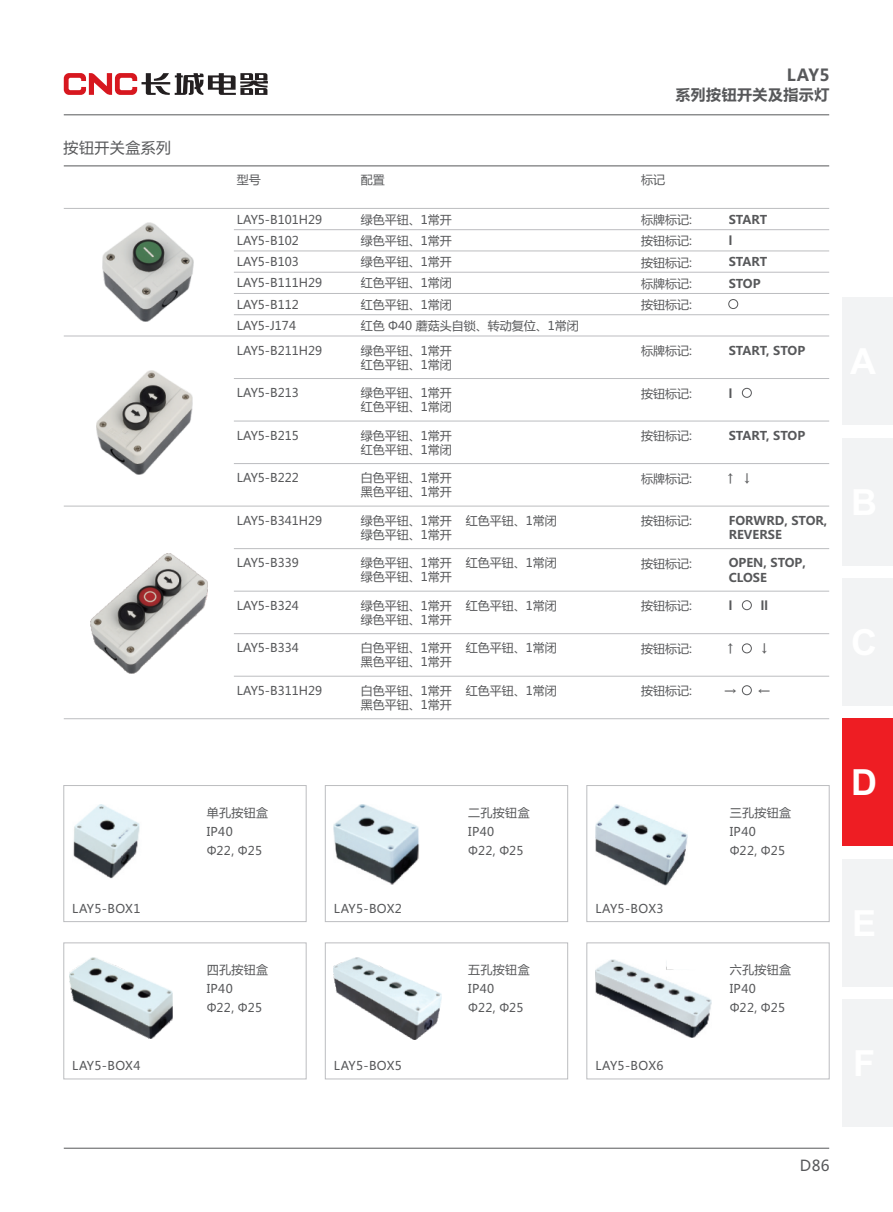
<style>
.page{position:relative;width:893px;height:1212px;background:#fff}
.page>*{position:absolute;margin:0;border:0;box-sizing:border-box;transform-origin:0 0}
.t1{font:700 36px "Arial";color:#fff}
.t2{font:700 16.5px "Microsoft Ya Hei";color:#57585a}
.t3{font:15px "Microsoft Ya Hei";letter-spacing:.03em;color:#57585a}
.t4{font:700 15px "Microsoft Ya Hei";letter-spacing:.03em;color:#57585a}
.t5{font:12px/21.3px "Microsoft Ya Hei";color:#57585a}
.t6{font:12px/19px "Microsoft Ya Hei";letter-spacing:.03em;color:#57585a}
.t7{font:700 12px/14.2px "Microsoft Ya Hei";color:#57585a}
</style>
<div class="page">
<hr style="left:64px;top:114px;width:765px;height:1px;background:#57585a">
<hr style="left:64px;top:1148px;width:765px;height:1px;background:#57585a">
<svg style="left:64px;top:73px;width:204px;height:22px"></svg>
<hr style="left:64px;top:208px;width:765px;height:1px;background:#bcbdc0">
<hr style="left:234px;top:229px;width:595px;height:1px;background:#bcbdc0">
<hr style="left:234px;top:251px;width:595px;height:1px;background:#bcbdc0">
<hr style="left:234px;top:272px;width:595px;height:1px;background:#bcbdc0">
<hr style="left:234px;top:293px;width:595px;height:1px;background:#bcbdc0">
<hr style="left:234px;top:314px;width:595px;height:1px;background:#bcbdc0">
<hr style="left:64px;top:336px;width:765px;height:1px;background:#bcbdc0">
<hr style="left:234px;top:378px;width:595px;height:1px;background:#bcbdc0">
<hr style="left:234px;top:421px;width:595px;height:1px;background:#bcbdc0">
<hr style="left:234px;top:463px;width:595px;height:1px;background:#bcbdc0">
<hr style="left:64px;top:506px;width:765px;height:1px;background:#bcbdc0">
<hr style="left:234px;top:548px;width:595px;height:1px;background:#bcbdc0">
<hr style="left:234px;top:591px;width:595px;height:1px;background:#bcbdc0">
<hr style="left:234px;top:633px;width:595px;height:1px;background:#bcbdc0">
<hr style="left:234px;top:676px;width:595px;height:1px;background:#bcbdc0">
<hr style="left:64px;top:718px;width:765px;height:1px;background:#bcbdc0">
<hr style="left:64px;top:165px;width:765px;height:1px;background:#57585a">
<img style="left:102px;top:223px;width:91px;height:99px">
<img style="left:97px;top:371px;width:95px;height:103px">
<img style="left:90px;top:553px;width:118px;height:121px">
<img style="left:70px;top:958px;width:103px;height:81px">
<img style="left:334px;top:957px;width:108px;height:82px">
<div style="left:63px;top:785px;width:243px;height:137px;border:1px solid #bcbdc0"></div>
<div style="left:325px;top:785px;width:243px;height:137px;border:1px solid #bcbdc0"></div>
<img style="left:334px;top:805px;width:85px;height:79px">
<img style="left:73px;top:805px;width:67px;height:74px">
<div style="left:63px;top:942px;width:243px;height:137px;border:1px solid #bcbdc0"></div>
<div style="left:325px;top:942px;width:243px;height:137px;border:1px solid #bcbdc0"></div>
<div style="left:728px;top:299px;width:10px;height:10px;border:1px solid #57585a;border-radius:50%"></div>
<div style="left:742px;top:388px;width:10px;height:10px;border:1px solid #57585a;border-radius:50%"></div>
<div style="left:742px;top:600px;width:10px;height:10px;border:1px solid #57585a;border-radius:50%"></div>
<div style="left:742px;top:643px;width:10px;height:10px;border:1px solid #57585a;border-radius:50%"></div>
<div style="left:742px;top:685px;width:10px;height:10px;border:1px solid #57585a;border-radius:50%"></div>
<img style="left:595px;top:959px;width:116px;height:79px">
<div style="left:586px;top:785px;width:243px;height:137px;border:1px solid #bcbdc0"></div>
<img style="left:595px;top:805px;width:92px;height:80px">
<div style="left:586px;top:942px;width:243px;height:137px;border:1px solid #bcbdc0"></div>
<div style="left:842px;top:298px;width:51px;height:127px;background:#f2f3f4"></div>
<div style="left:842px;top:438px;width:51px;height:128px;background:#f2f3f4"></div>
<div style="left:842px;top:578px;width:51px;height:128px;background:#f2f3f4"></div>
<div style="left:842px;top:719px;width:51px;height:127px;background:#ee1d23"></div>
<div style="left:842px;top:859px;width:51px;height:127px;background:#f2f3f4"></div>
<div style="left:842px;top:999px;width:51px;height:128px;background:#f2f3f4"></div>
<p class="t3" style="left:64px;top:141px;width:109px">按钮开关盒系列</p>
<p class="t5" style="left:237px;top:170px;width:25px">型号</p>
<p class="t5" style="left:361px;top:170px;width:25px">配置</p>
<p class="t5" style="left:237px;top:210px;width:87px">LAY5-B101H29<br>LAY5-B102<br>LAY5-B103<br>LAY5-B111H29<br>LAY5-B112<br>LAY5-J174</p>
<p class="t5" style="left:237px;top:341px;width:87px">LAY5-B211H29</p>
<p class="t5" style="left:237px;top:383px;width:64px">LAY5-B213</p>
<p class="t5" style="left:237px;top:426px;width:64px">LAY5-B215</p>
<p class="t5" style="left:237px;top:468px;width:64px">LAY5-B222</p>
<p class="t5" style="left:237px;top:511px;width:87px">LAY5-B341H29</p>
<p class="t5" style="left:237px;top:553px;width:64px">LAY5-B339</p>
<p class="t5" style="left:237px;top:596px;width:64px">LAY5-B324</p>
<p class="t5" style="left:237px;top:638px;width:64px">LAY5-B334</p>
<p class="t5" style="left:237px;top:681px;width:87px">LAY5-B311H29</p>
<p class="t5" style="left:361px;top:210px;width:220px">绿色平钮、1常开<br>绿色平钮、1常开<br>绿色平钮、1常开<br>红色平钮、1常闭<br>红色平钮、1常闭<br>红色 Φ40 蘑菇头自锁、转动复位、1常闭</p>
<p class="t5" style="left:361px;top:344px;width:93px;line-height:14.2px">绿色平钮、1常开红色平钮、1常闭</p>
<p class="t5" style="left:361px;top:387px;width:93px;line-height:14.2px">绿色平钮、1常开红色平钮、1常闭</p>
<p class="t5" style="left:361px;top:429px;width:93px;line-height:14.2px">绿色平钮、1常开红色平钮、1常闭</p>
<p class="t5" style="left:361px;top:472px;width:93px;line-height:14.2px">白色平钮、1常开黑色平钮、1常开</p>
<p class="t5" style="left:361px;top:514px;width:198px;line-height:14.2px">绿色平钮、1常开 红色平钮、1常闭绿色平钮、1常开</p>
<p class="t5" style="left:361px;top:557px;width:198px;line-height:14.2px">绿色平钮、1常开 红色平钮、1常闭绿色平钮、1常开</p>
<p class="t5" style="left:361px;top:599px;width:198px;line-height:14.2px">绿色平钮、1常开 红色平钮、1常闭绿色平钮、1常开</p>
<p class="t5" style="left:361px;top:642px;width:198px;line-height:14.2px">白色平钮、1常开 红色平钮、1常闭黑色平钮、1常开</p>
<p class="t5" style="left:361px;top:684px;width:198px;line-height:14.2px">白色平钮、1常开 红色平钮、1常闭黑色平钮、1常开</p>
<h2 class="t2" style="left:787px;top:67px;width:44px">LAY5</h2>
<p class="t4" style="left:675px;top:88px;width:156px">系列按钮开关及指示灯</p>
<p class="t5" style="left:641px;top:170px;width:25px">标记</p>
<p class="t5" style="left:641px;top:210px;width:52px">标牌标记:</p>
<p class="t5" style="left:641px;top:231px;width:52px">按钮标记:按钮标记:</p>
<p class="t5" style="left:641px;top:295px;width:52px">按钮标记:</p>
<p class="t5" style="left:641px;top:274px;width:52px">标牌标记:</p>
<p class="t5" style="left:641px;top:341px;width:52px">标牌标记:</p>
<p class="t5" style="left:641px;top:384px;width:52px">按钮标记:</p>
<p class="t5" style="left:641px;top:426px;width:52px">按钮标记:</p>
<p class="t5" style="left:641px;top:469px;width:52px">标牌标记:</p>
<p class="t5" style="left:641px;top:511px;width:52px">按钮标记:</p>
<p class="t5" style="left:641px;top:554px;width:52px">按钮标记:</p>
<p class="t5" style="left:641px;top:596px;width:52px">按钮标记:</p>
<p class="t5" style="left:641px;top:639px;width:52px">按钮标记:</p>
<p class="t5" style="left:641px;top:681px;width:52px">按钮标记:</p>
<p class="t7" style="left:729px;top:213px;width:40px">START</p>
<p class="t7" style="left:729px;top:256px;width:40px">START</p>
<p class="t7" style="left:729px;top:235px;width:5px">l</p>
<p class="t7" style="left:729px;top:277px;width:33px">STOP</p>
<p class="t7" style="left:729px;top:344px;width:78px">START, STOP</p>
<p class="t7" style="left:729px;top:387px;width:5px">l</p>
<p class="t7" style="left:729px;top:429px;width:78px">START, STOP</p>
<p class="t7" style="left:727px;top:472px;width:24px">↑ ↓</p>
<p class="t7" style="left:729px;top:514px;width:100px">FORWRD, STOR,<br>REVERSE</p>
<p class="t7" style="left:729px;top:557px;width:79px">OPEN, STOP,<br>CLOSE</p>
<p class="t7" style="left:729px;top:600px;width:5px">l</p>
<p class="t7" style="left:761px;top:600px;width:9px">ll</p>
<p class="t7" style="left:727px;top:642px;width:7px">↑</p>
<p class="t7" style="left:761px;top:642px;width:7px">↓</p>
<p class="t7" style="left:724px;top:685px;width:47px">→ ←</p>
<p class="t6" style="left:207px;top:804px;width:63px">单孔按钮盒<br>IP40<br>Φ22, Φ25</p>
<p class="t6" style="left:468px;top:804px;width:63px">二孔按钮盒<br>IP40<br>Φ22, Φ25</p>
<p class="t6" style="left:730px;top:804px;width:63px">三孔按钮盒<br>IP40<br>Φ22, Φ25</p>
<p class="t6" style="left:72px;top:900px;width:70px">LAY5-BOX1</p>
<p class="t6" style="left:334px;top:900px;width:70px">LAY5-BOX2</p>
<p class="t6" style="left:595px;top:900px;width:70px">LAY5-BOX3</p>
<p class="t6" style="left:207px;top:961px;width:63px">四孔按钮盒<br>IP40<br>Φ22, Φ25</p>
<p class="t6" style="left:468px;top:961px;width:63px">五孔按钮盒<br>IP40<br>Φ22, Φ25</p>
<p class="t6" style="left:730px;top:961px;width:63px">六孔按钮盒<br>IP40<br>Φ22, Φ25</p>
<p class="t6" style="left:72px;top:1057px;width:70px">LAY5-BOX4</p>
<p class="t6" style="left:334px;top:1057px;width:70px">LAY5-BOX5</p>
<p class="t6" style="left:595px;top:1057px;width:70px">LAY5-BOX6</p>
<h1 class="t1" style="left:851px;top:769px;width:27px">D</h1>
<p class="t3" style="left:800px;top:1158px;width:31px">D86</p>
</div>
